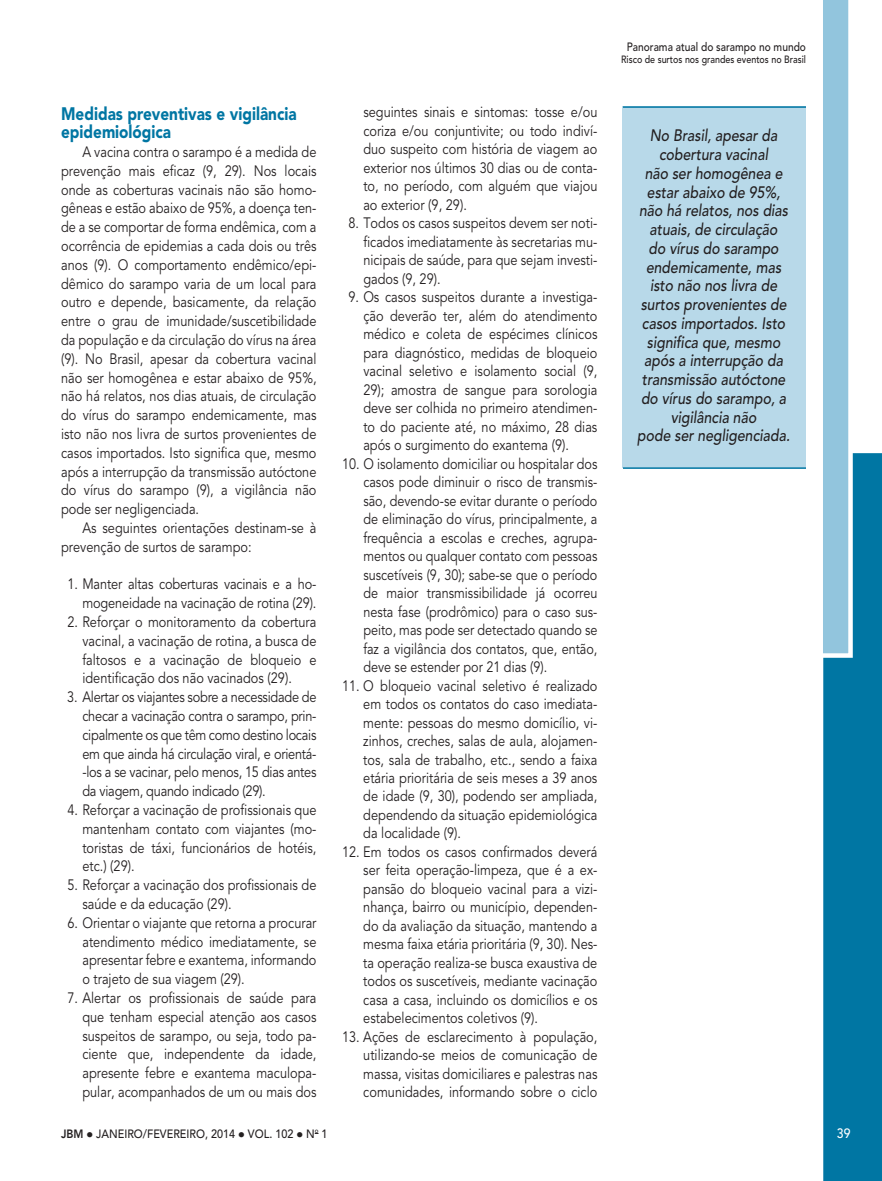
<style>
.page{position:relative;width:882px;height:1181px;background:#fff}
.page>*{position:absolute;margin:0;border:0;box-sizing:border-box;transform-origin:0 0}
.t1{font:900 18px/18.3px "Avenir LT Std";color:#0076a3;scale:.85 1}
.t2{font:italic 500 16.5px/18.8px "Avenir LT Std";color:#231f20;text-align:center;scale:.85 1}
.t3{font:15px/18.8px "Avenir LT Std";color:#231f20;text-align:justify;scale:.85 1}
.t4{font:15px/18.5px "Avenir LT Std";color:#231f20;text-align:justify;scale:.84 1}
.t5{font:500 13.5px "Avenir LT Std";color:#fff;scale:.9 1}
.t6{font:500 12px "Avenir LT Std";color:#231f20;scale:.9 1}
.t7{font:500 12px "Avenir LT Std";color:#231f20;scale:.85 1}
.t8{font:500 10.5px "Avenir LT Std";color:#231f20;scale:.85 1}
.s1{font-weight:800}
</style>
<div class="page">
<div style="left:823px;top:453px;width:58px;height:728px;background:#0076a3"></div>
<svg style="left:823px;top:0;width:29px;height:658px;background:#a0cce1"></svg>
<div style="left:622px;top:106px;width:183px;height:361px;background:#b8d9e9"></div>
<hr style="left:622px;top:106px;width:183px;height:2px;background:#0076a3">
<hr style="left:622px;top:467px;width:183px;height:2px;background:#0076a3">
<p class="t1" style="left:61px;top:104px;width:278px">Medidas preventivas e vigilância epidemiológica</p>
<p class="t3" style="left:61px;top:143px;width:302px;text-indent:21px">A vacina contra o sarampo é a medida de prevenção mais eficaz (9, 29). Nos locais onde as coberturas vacinais não são homo&shy;gêneas e estão abaixo de 95%, a doença ten&shy;de a se comportar de forma endêmica, com a ocorrência de epidemias a cada dois ou três anos (9). O comportamento endêmico/epi&shy;dêmico do sarampo varia de um local para outro e depende, basicamente, da relação entre o grau de imunidade/suscetibilidade da população e da circulação do vírus na área (9). No Brasil, apesar da cobertura vacinal não ser homogênea e estar abaixo de 95%, não há relatos, nos dias atuais, de circulação do vírus do sarampo endemicamente, mas isto não nos livra de surtos provenientes de casos importados. Isto significa que, mesmo após a interrupção da transmissão autóctone do vírus do sarampo (9), a vigilância não pode ser negligenciada.</p>
<p class="t3" style="left:61px;top:519px;width:302px;text-indent:21px">As seguintes orientações destinam-se à prevenção de surtos de sarampo:</p>
<p class="t3" style="left:67px;top:575px;width:294px;text-align:right">1. Manter altas coberturas vacinais e a ho&shy;mogeneidade na vacinação de rotina (29).</p>
<p class="t3" style="left:82px;top:613px;width:277px;text-indent:-15px">2. Reforçar o monitoramento da cobertura vacinal, a vacinação de rotina, a busca de faltosos e a vacinação de bloqueio e identificação dos não vacinados (29).</p>
<p class="t3" style="left:82px;top:688px;width:277px;text-indent:-15px">3. Alertar os viajantes sobre a necessidade de checar a vacinação contra o sarampo, prin&shy;cipalmente os que têm como destino locais em que ainda há circulação viral, e orientá--los a se vacinar, pelo menos, 15 dias antes da viagem, quando indicado (29).</p>
<p class="t3" style="left:82px;top:801px;width:277px;text-indent:-15px">4. Reforçar a vacinação de profissionais que mantenham contato com viajantes (mo&shy;toristas de táxi, funcionários de hotéis, etc.) (29).</p>
<p class="t3" style="left:82px;top:876px;width:277px;text-indent:-15px">5. Reforçar a vacinação dos profissionais de saúde e da educação (29).</p>
<p class="t3" style="left:82px;top:914px;width:277px;text-indent:-15px">6. Orientar o viajante que retorna a procurar atendimento médico imediatamente, se apresentar febre e exantema, informando o trajeto de sua viagem (29).</p>
<p class="t3" style="left:82px;top:989px;width:277px;text-indent:-15px">7. Alertar os profissionais de saúde para que tenham especial atenção aos casos suspeitos de sarampo, ou seja, todo pa&shy;ciente que, independente da idade, apresente febre e exantema maculopa&shy;pular, acompanhados de um ou mais dos</p>
<p class="t3" style="left:363px;top:103px;width:277px">seguintes sinais e sintomas: tosse e/ou coriza e/ou conjuntivite; ou todo indiví&shy;duo suspeito com história de viagem ao exterior nos últimos 30 dias ou de conta&shy;to, no período, com alguém que viajou ao exterior (9, 29).</p>
<p class="t3" style="left:363px;top:214px;width:277px;text-indent:-15px">8. Todos os casos suspeitos devem ser noti&shy;ficados imediatamente às secretarias mu&shy;nicipais de saúde, para que sejam investi&shy;gados (9, 29).</p>
<p class="t3" style="left:363px;top:288px;width:277px;text-indent:-15px">9. Os casos suspeitos durante a investiga&shy;ção deverão ter, além do atendimento médico e coleta de espécimes clínicos para diagnóstico, medidas de bloqueio vacinal seletivo e isolamento social (9, 29); amostra de sangue para sorologia deve ser colhida no primeiro atendimen&shy;to do paciente até, no máximo, 28 dias após o surgimento do exantema (9).</p>
<p class="t4" style="left:363px;top:455px;width:280px;text-indent:-21px">10. O isolamento domiciliar ou hospitalar dos casos pode diminuir o risco de transmis&shy;são, devendo-se evitar durante o período de eliminação do vírus, principalmente, a frequência a escolas e creches, agrupa&shy;mentos ou qualquer contato com pessoas suscetíveis (9, 30); sabe-se que o período de maior transmissibilidade já ocorreu nesta fase (prodrômico) para o caso sus&shy;peito, mas pode ser detectado quando se faz a vigilância dos contatos, que, então, deve se estender por 21 dias (9).</p>
<p class="t3" style="left:363px;top:677px;width:277px;text-indent:-21px">11. O bloqueio vacinal seletivo é realizado em todos os contatos do caso imediata&shy;mente: pessoas do mesmo domicílio, vi&shy;zinhos, creches, salas de aula, alojamen&shy;tos, sala de trabalho, etc., sendo a faixa etária prioritária de seis meses a 39 anos de idade (9, 30), podendo ser ampliada, dependendo da situação epidemiológica da localidade (9).</p>
<p class="t3" style="left:363px;top:843px;width:277px;text-indent:-21px">12. Em todos os casos confirmados deverá ser feita operação-limpeza, que é a ex&shy;pansão do bloqueio vacinal para a vizi&shy;nhança, bairro ou município, dependen&shy;do da avaliação da situação, mantendo a mesma faixa etária prioritária (9, 30). Nes&shy;ta operação realiza-se busca exaustiva de todos os suscetíveis, mediante vacinação casa a casa, incluindo os domicílios e os estabelecimentos coletivos (9).</p>
<p class="t3" style="left:363px;top:1028px;width:277px;text-indent:-21px">13. Ações de esclarecimento à população, utilizando-se meios de comunicação de massa, visitas domiciliares e palestras nas comunidades, informando sobre o ciclo</p>
<p class="t7" style="left:626px;top:40px;width:212px">Panorama atual do sarampo no mundo</p>
<p class="t8" style="left:621px;top:53px;width:219px">Risco de surtos nos grandes eventos no Brasil</p>
<p class="t2" style="left:637px;top:127px;width:181px">No Brasil, apesar da cobertura vacinal<br>não ser homogênea e estar abaixo de 95%, não há relatos, nos dias atuais, de circulação<br>do vírus do sarampo endemicamente, mas isto não nos livra de surtos provenientes de casos importados. Isto significa que, mesmo após a interrupção da transmissão autóctone do vírus do sarampo, a vigilância não<br>pode ser negligenciada.</p>
<p class="t6" style="left:61px;top:1127px;width:297px"><span class="s1">JBM</span> ● JANEIRO/FEVEREIRO, 2014 ● VOL. 102 ● N<sup>o</sup> 1</p>
<p class="t5" style="left:836px;top:1125px;width:17px">39</p>
</div>
